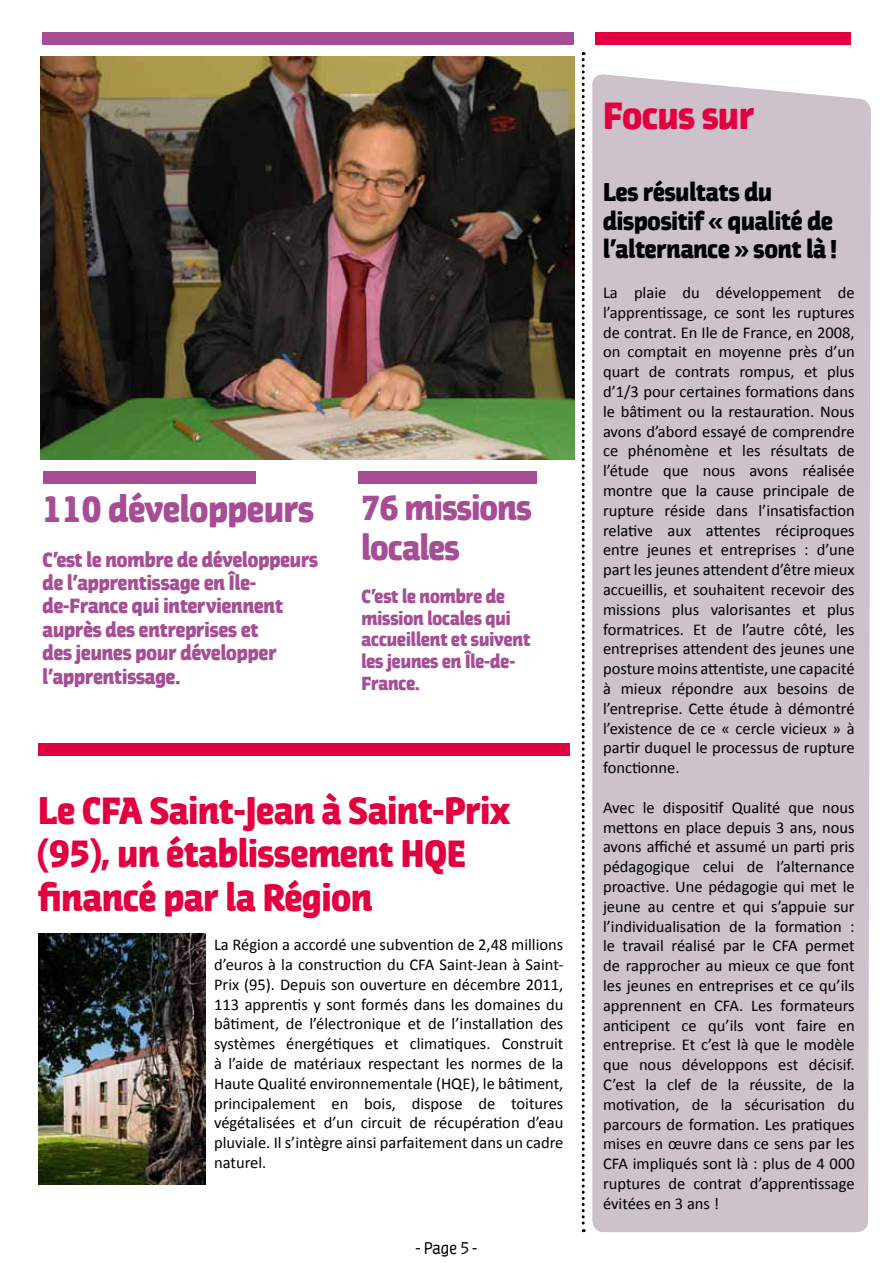
<style>
.page{position:relative;width:893px;height:1263px;background:#fff}
.page>*{position:absolute;margin:0;border:0;box-sizing:border-box;transform-origin:0 0}
.t1{font:900 36px/43.2px "Jaures";color:#e20040}
.t2{font:900 34.5px "Jaures";color:#a74d95}
.t3{font:900 33px/39.6px "Jaures";letter-spacing:-.01em;color:#a74d95}
.t4{font:900 24px/28.8px "Jaures";color:#000}
.t5{font:900 19.5px/23.4px "Jaures";color:#a74d95}
.t6{font:900 18px/21.6px "Jaures";color:#a74d95}
.t7{font:16.5px/19.8px "Calibri";color:#000;text-align:justify}
.t8{font:16.5px "Jaures";color:#000}
</style>
<div class="page">
<div style="left:592px;top:74px;width:279px;height:1158px;background:#cdc2ca"></div>
<div style="left:595px;top:32px;width:255px;height:13px;background:#e20040"></div>
<svg style="left:582px;top:52px;width:3px;height:1180px"></svg>
<div style="left:43px;top:32px;width:531px;height:13px;background:#a74d95"></div>
<div style="left:44px;top:471px;width:212px;height:13px;background:#a74d95"></div>
<div style="left:358px;top:471px;width:179px;height:13px;background:#a74d95"></div>
<div style="left:38px;top:743px;width:532px;height:13px;background:#e20040"></div>
<img style="left:41px;top:56px;width:533px;height:403px">
<img style="left:38px;top:933px;width:168px;height:251px">
<h2 class="t2" style="left:43px;top:487px;width:273px">110 développeurs</h2>
<p class="t5" style="left:43px;top:548px;width:277px">C’est le nombre de développeurs de l’apprentissage en Île&shy;de-France qui interviennent auprès des entreprises et<br>des jeunes pour développer l’apprentissage.</p>
<h3 class="t3" style="left:361px;top:489px;width:172px">76 missions locales</h3>
<p class="t6" style="left:361px;top:586px;width:170px">C’est le nombre de mission locales qui accueillent et suivent les jeunes en Île-de-<br>France.</p>
<h1 class="t1" style="left:38px;top:789px;width:473px">Le CFA Saint-Jean à Saint-Prix (95), un établissement HQE financé par la Région</h1>
<p class="t7" style="left:214px;top:935px;width:351px">La Région a accordé une subvention de 2,48 millions d’euros à la construction du CFA Saint-Jean à Saint-Prix (95). Depuis son ouverture en décembre 2011, 113 apprentis y sont formés dans les domaines du bâtiment, de l’électronique et de l’installation des systèmes énergétiques et climatiques. Construit à l’aide de matériaux respectant les normes de la Haute Qualité environnementale (HQE), le bâtiment, principalement en bois, dispose de toitures végétalisées et d’un circuit de récupération d’eau pluviale. Il s’intègre ainsi parfaitement dans un cadre naturel.</p>
<p class="t8" style="left:416px;top:1239px;width:63px">- Page 5 -</p>
<h1 class="t1" style="left:603px;top:94px;width:152px">Focus sur</h1>
<h3 class="t4" style="left:603px;top:178px;width:235px">Les résultats du dispositif « qualité de l’alternance » sont là !</h3>
<p class="t7" style="left:603px;top:283px;width:253px">La plaie du développement de l’apprentissage, ce sont les ruptures de contrat. En Ile de France, en 2008, on comptait en moyenne près d’un quart de contrats rompus, et plus d’1/3 pour certaines formations dans le bâtiment ou la restauration. Nous avons d’abord essayé de comprendre ce phénomène et les résultats de l’étude que nous avons réalisée montre que la cause principale de rupture réside dans l’insatisfaction relative aux attentes réciproques entre jeunes et entreprises : d’une part les jeunes attendent d’être mieux accueillis, et souhaitent recevoir des missions plus valorisantes et plus formatrices. Et de l’autre côté, les entreprises attendent des jeunes une posture moins attentiste, une capacité à mieux répondre aux besoins de l’entreprise. Cette étude à démontré l’existence de ce « cercle vicieux » à partir duquel le processus de rupture fonctionne.</p>
<p class="t7" style="left:603px;top:797px;width:253px">Avec le dispositif Qualité que nous mettons en place depuis 3 ans, nous avons affiché et assumé un parti pris pédagogique celui de l’alternance proactive. Une pédagogie qui met le jeune au centre et qui s’appuie sur l’individualisation de la formation : le travail réalisé par le CFA permet de rapprocher au mieux ce que font les jeunes en entreprises et ce qu’ils apprennent en CFA. Les formateurs anticipent ce qu’ils vont faire en entreprise. Et c’est là que le modèle que nous développons est décisif.<br>C’est la clef de la réussite, de la motivation, de la sécurisation du parcours de formation. Les pratiques mises en œuvre dans ce sens par les CFA impliqués sont là : plus de 4 000 ruptures de contrat d’apprentissage évitées en 3 ans !</p>
</div>
